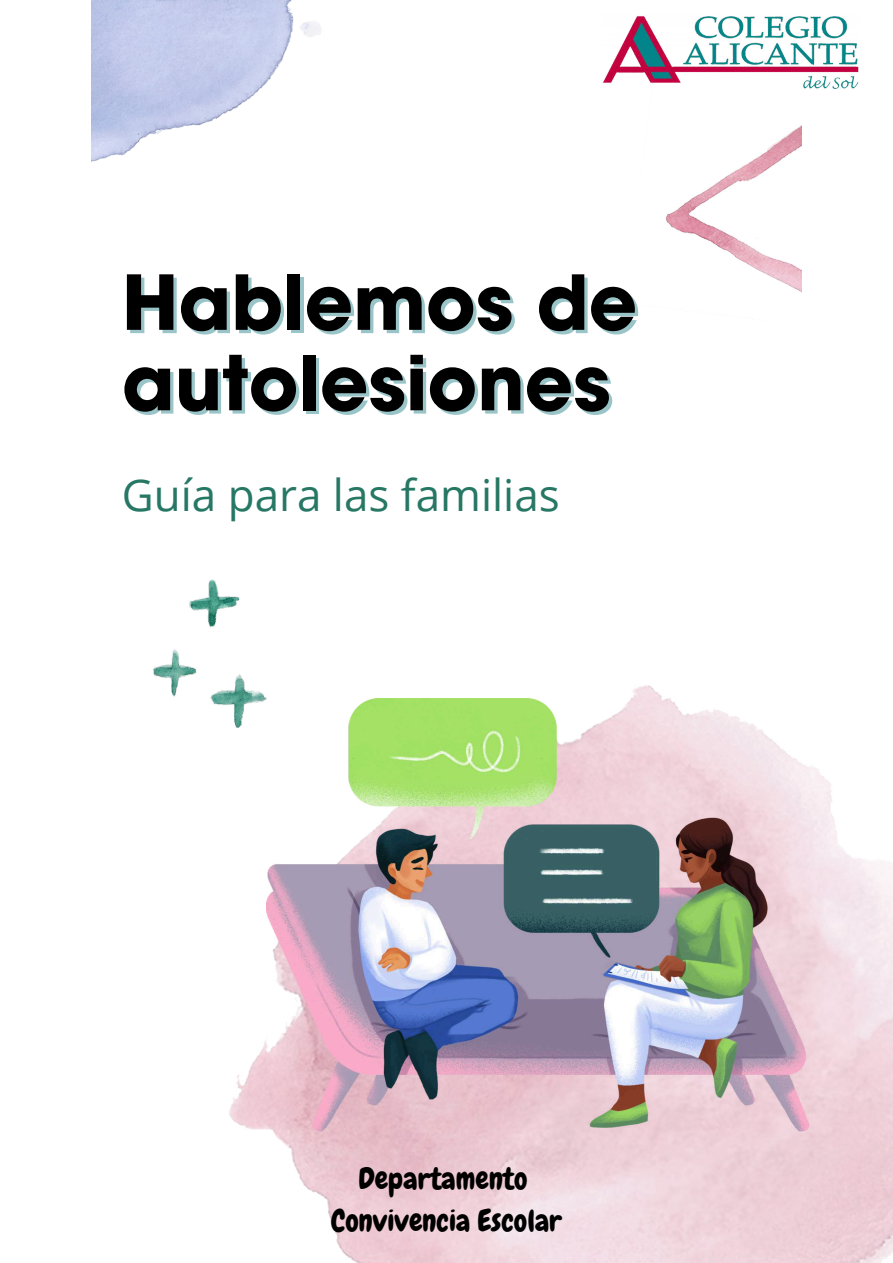
<style>
.page{position:relative;width:893px;height:1263px;background:#fff}
.page>*{position:absolute;margin:0;border:0;box-sizing:border-box;transform-origin:0 0}
.t1{font:700 75px/80.4px "ITC Avant Garde Pro";color:#000}
.t2{font:43.95px "Open Sans";color:#277765}
.t3{font:30px/41.6px "Chewy";color:#000;text-align:center}
</style>
<div class="page">
<img style="left:229px;top:685px;width:664px;height:578px">
<img style="left:154px;top:580px;width:113px;height:147px">
<img style="left:666px;top:126px;width:135px;height:166px">
<img style="left:91px;top:0;width:230px;height:162px">
<img style="left:266px;top:699px;width:543px;height:432px">
<img style="left:602px;top:16px;width:257px;height:73px">
<h1 class="t1" style="left:122px;top:272px;width:517px">Hablemos de autolesiones</h1>
<h2 class="t2" style="left:122px;top:464px;width:439px">Guía para las familias</h2>
<p class="t3" style="left:331px;top:1158px;width:232px">Departamento<br>Convivencia Escolar</p>
</div>
